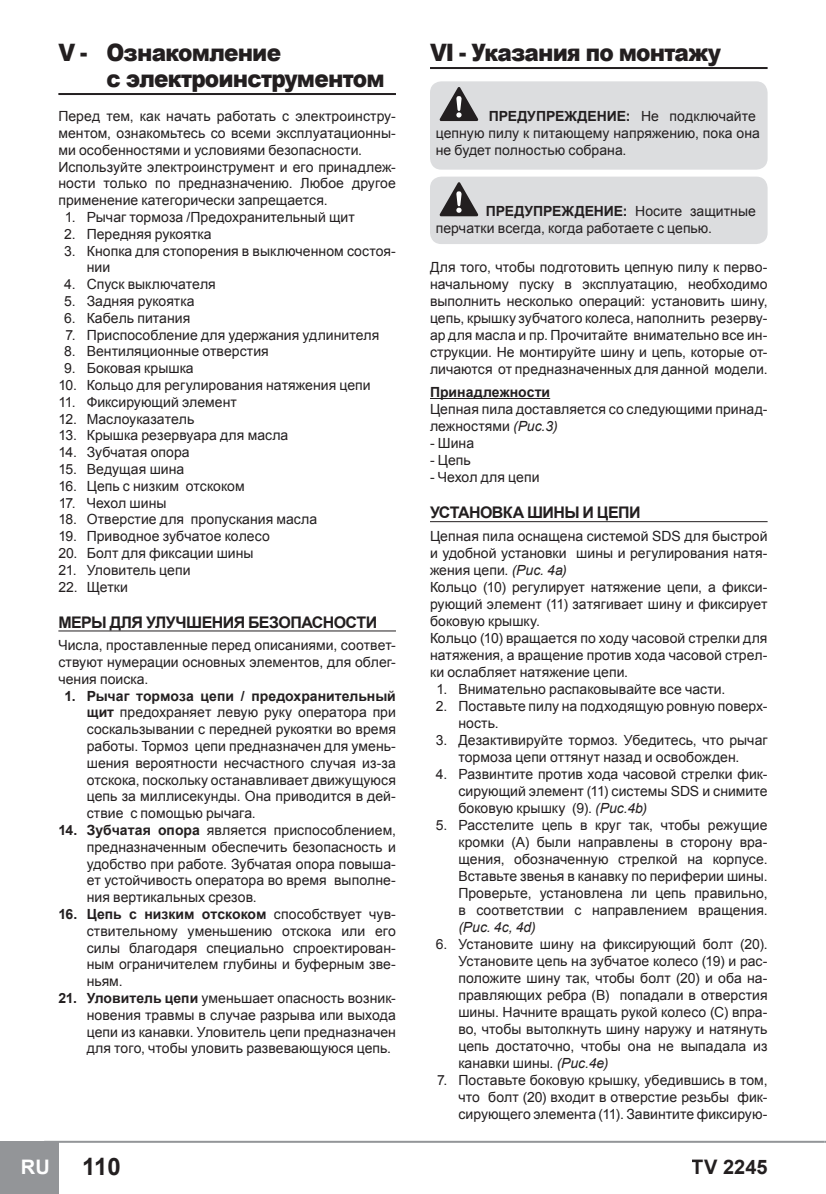
<style>
.page{position:relative;width:826px;height:1194px;background:#fff}
.page>*{position:absolute;margin:0;border:0;box-sizing:border-box;transform-origin:0 0}
.Big_Title{font:900 24px/26px "Arial";letter-spacing:-.04em;color:#231f20;scale:.9 1}
.t1{font:700 24px "Arial";color:#231f20}
.t2{font:700 20px "Arial";color:#231f20}
.t3{font:700 20px "Arial";color:#fff}
.title-underline{font:700 16px "Arial";letter-spacing:-.035em;color:#231f20}
.bullets-number{font:14px/17px "Arial";letter-spacing:.005em;color:#231f20;text-align:justify}
.subtitle-underline{font:700 14px "Arial";letter-spacing:.005em;color:#231f20}
.s1{font-weight:700}
.s2{font-style:italic}
</style>
<div class="page">
<div style="left:0;top:1141px;width:58px;height:53px;background:#939598"></div>
<hr style="left:44px;top:1141px;width:780px;height:2px;background:#939598">
<hr style="left:58px;top:93px;width:338px;height:2px;background:#231f20">
<hr style="left:58px;top:630px;width:338px;height:1px;background:#231f20">
<hr style="left:430px;top:67px;width:337px;height:2px;background:#231f20">
<hr style="left:430px;top:398px;width:120px;height:1px;background:#231f20">
<hr style="left:430px;top:521px;width:337px;height:1px;background:#231f20">
<div style="left:430px;top:81px;width:337px;height:89px;background:#dcdddf;border-radius:11px"></div>
<svg style="left:439px;top:87px;width:39px;height:34px"></svg>
<div style="left:430px;top:177px;width:337px;height:67px;background:#dcdddf;border-radius:11px"></div>
<svg style="left:439px;top:182px;width:39px;height:34px"></svg>
<p class="Big_Title" style="left:106px;top:39px;width:310px;text-indent:-48px">V - Ознакомление<br>с электроинструментом</p>
<p class="bullets-number" style="left:58px;top:108px;width:339px">Перед тем, как начать работать с электроинстру&shy;ментом, ознакомьтесь со всеми эксплуатационны&shy;ми особенностями и условиями безопасности.</p>
<p class="bullets-number" style="left:58px;top:158px;width:339px">Используйте электроинструмент и его принадлеж&shy;ности только по предназначению. Любое другое применение категорически запрещается.</p>
<p class="bullets-number" style="left:65px;top:209px;width:291px">1. Рычаг тормоза /Предохранительный щит</p>
<p class="bullets-number" style="left:64px;top:225px;width:149px">2. Передняя рукоятка</p>
<p class="bullets-number" style="left:87px;top:242px;width:310px;text-indent:-23px">3. Кнопка для стопорения в выключенном состоя&shy;нии</p>
<p class="bullets-number" style="left:64px;top:276px;width:153px">4. Спуск выключателя</p>
<p class="bullets-number" style="left:64px;top:293px;width:132px">5. Задняя рукоятка</p>
<p class="bullets-number" style="left:64px;top:309px;width:128px">6. Кабель питания</p>
<p class="bullets-number" style="left:66px;top:326px;width:315px">7. Приспособление для удержания удлинителя</p>
<p class="bullets-number" style="left:64px;top:343px;width:206px">8. Вентиляционные отверстия</p>
<p class="bullets-number" style="left:64px;top:360px;width:131px">9. Боковая крышка</p>
<p class="bullets-number" style="left:58px;top:377px;width:314px">10. Кольцо для регулирования натяжения цепи</p>
<p class="bullets-number" style="left:58px;top:393px;width:180px">11. Фиксирующий элемент</p>
<p class="bullets-number" style="left:58px;top:410px;width:137px">12. Маслоуказатель</p>
<p class="bullets-number" style="left:58px;top:427px;width:231px">13. Крышка резервуара для масла</p>
<p class="bullets-number" style="left:58px;top:444px;width:133px">14. Зубчатая опора</p>
<p class="bullets-number" style="left:58px;top:461px;width:127px">15. Ведущая шина</p>
<p class="bullets-number" style="left:58px;top:477px;width:188px">16. Цепь с низким отскоком</p>
<p class="bullets-number" style="left:59px;top:494px;width:109px">17. Чехол шины</p>
<p class="bullets-number" style="left:58px;top:511px;width:260px">18. Отверстие для пропускания масла</p>
<p class="bullets-number" style="left:58px;top:528px;width:213px">19. Приводное зубчатое колесо</p>
<p class="bullets-number" style="left:58px;top:545px;width:197px">20. Болт для фиксации шины</p>
<p class="bullets-number" style="left:58px;top:561px;width:134px">21. Уловитель цепи</p>
<p class="bullets-number" style="left:58px;top:578px;width:71px">22. Щетки</p>
<p class="title-underline" style="left:58px;top:611px;width:320px">МЕРЫ ДЛЯ УЛУЧШЕНИЯ БЕЗОПАСНОСТИ</p>
<p class="bullets-number" style="left:58px;top:637px;width:339px">Числа, проставленные перед описаниями, соответ&shy;ствуют нумерации основных элементов, для облег&shy;чения поиска.</p>
<p class="bullets-number" style="left:87px;top:687px;width:311px;text-indent:-22px"><span class="s1">1. Рычаг тормоза цепи / предохранительный щит</span> предохраняет левую руку оператора при соскальзывании с передней рукоятки во время работы. Тормоз цепи предназначен для умень&shy;шения вероятности несчастного случая из-за отскока, поскольку останавливает движущуюся цепь за миллисекунды. Она приводится в дей&shy;ствие с помощью рычага.</p>
<p class="bullets-number" style="left:87px;top:822px;width:310px;text-indent:-28px"><span class="s1">14. Зубчатая опора</span> является приспособлением, предназначенным обеспечить безопасность и удобство при работе. Зубчатая опора повыша&shy;ет устойчивость оператора во время выполне&shy;ния вертикальных срезов.</p>
<p class="bullets-number" style="left:87px;top:906px;width:310px;text-indent:-28px"><span class="s1">16. Цепь с низким отскоком</span> способствует чув&shy;ствительному уменьшению отскока или его силы благодаря специально спроектирован&shy;ным ограничителем глубины и буферным зве&shy;ньям.</p>
<p class="bullets-number" style="left:87px;top:990px;width:310px;text-indent:-28px"><span class="s1">21. Уловитель цепи</span> уменьшает опасность возник&shy;новения травмы в случае разрыва или выхода цепи из канавки. Уловитель цепи предназначен для того, чтобы уловить развевающуюся цепь.</p>
<p class="Big_Title" style="left:430px;top:39px;width:325px">VI - Указания по монтажу</p>
<p class="bullets-number" style="left:435px;top:108px;width:326px;text-align:left;text-indent:53px"><span class="s1">ПРЕДУПРЕЖДЕНИЕ:</span> Не подключайте цепную пилу к питающему напряжению, пока она не будет полностью собрана.</p>
<p class="bullets-number" style="left:435px;top:203px;width:321px;text-indent:50px"><span class="s1">ПРЕДУПРЕЖДЕНИЕ:</span> Носите защитные перчатки всегда, когда работаете с цепью.</p>
<p class="bullets-number" style="left:430px;top:259px;width:339px">Для того, чтобы подготовить цепную пилу к перво&shy;начальному пуску в эксплуатацию, необходимо выполнить несколько операций: установить шину, цепь, крышку зубчатого колеса, наполнить резерву&shy;ар для масла и пр. Прочитайте внимательно все ин&shy;струкции. Не монтируйте шину и цепь, которые от&shy;личаются от предназначенных для данной модели.</p>
<p class="subtitle-underline" style="left:430px;top:383px;width:122px">Принадлежности</p>
<p class="bullets-number" style="left:430px;top:401px;width:339px">Цепная пила доставляется со следующими принад&shy;лежностями <span class="s2">(Рис.3)</span></p>
<p class="bullets-number" style="left:430px;top:435px;width:46px">- Шина</p>
<p class="bullets-number" style="left:430px;top:452px;width:42px">- Цепь</p>
<p class="bullets-number" style="left:430px;top:469px;width:111px">- Чехол для цепи</p>
<p class="title-underline" style="left:430px;top:502px;width:212px">УСТАНОВКА ШИНЬІ И ЦЕПИ</p>
<p class="bullets-number" style="left:430px;top:528px;width:339px">Цепная пила оснащена системой SDS для быстрой и удобной установки шины и регулирования натя&shy;жения цепи. <span class="s2">(Рис. 4a)</span></p>
<p class="bullets-number" style="left:430px;top:579px;width:339px">Кольцо (10) регулирует натяжение цепи, а фикси&shy;рующий элемент (11) затягивает шину и фиксирует боковую крышку.</p>
<p class="bullets-number" style="left:430px;top:630px;width:339px">Кольцо (10) вращается по ходу часовой стрелки для натяжения, а вращение против хода часовой стрел&shy;ки ослабляет натяжение цепи.</p>
<p class="bullets-number" style="left:436px;top:681px;width:290px">1. Внимательно распаковывайте все части.</p>
<p class="bullets-number" style="left:458px;top:698px;width:310px;text-indent:-23px">2. Поставьте пилу на подходящую ровную поверх&shy;ность.</p>
<p class="bullets-number" style="left:435px;top:732px;width:333px;text-align:center">3. Дезактивируйте тормоз. Убедитесь, что рычаг тормоза цепи оттянут назад и освобожден.</p>
<p class="bullets-number" style="left:458px;top:765px;width:310px;text-indent:-22px">4. Развинтите против хода часовой стрелки фик&shy;сирующий элемент (11) системы SDS и снимите боковую крышку (9). <span class="s2">(Рис.4b)</span></p>
<p class="bullets-number" style="left:458px;top:816px;width:310px;text-indent:-23px">5. Расстелите цепь в круг так, чтобы режущие кромки (A) были направлены в сторону вра&shy;щения, обозначенную стрелкой на корпусе.<br>Вставьте звенья в канавку по периферии шины.<br>Проверьте, установлена ли цепь правильно, в соответствии с направлением вращения. <span class="s2">(Рис. 4c, 4d)</span></p>
<p class="bullets-number" style="left:458px;top:935px;width:310px;text-indent:-23px">6. Установите шину на фиксирующий болт (20).<br>Установите цепь на зубчатое колесо (19) и рас&shy;положите шину так, чтобы болт (20) и оба на&shy;правляющих ребра (B) попадали в отверстия шины. Начните вращать рукой колесо (C) впра&shy;во, чтобы вытолкнуть шину наружу и натянуть цепь достаточно, чтобы она не выпадала из канавки шины. <span class="s2">(Рис.4e)</span></p>
<p class="bullets-number" style="left:458px;top:1071px;width:310px;text-indent:-21px">7. Поставьте боковую крышку, убедившись в том, что болт (20) входит в отверстие резьбы фик&shy;сирующего элемента (11). Завинтите фиксирую-</p>
<h2 class="t3" style="left:21px;top:1153px;width:30px">RU</h2>
<h1 class="t1" style="left:82px;top:1151px;width:40px">110</h1>
<h2 class="t2" style="left:691px;top:1153px;width:77px">TV 2245</h2>
</div>
